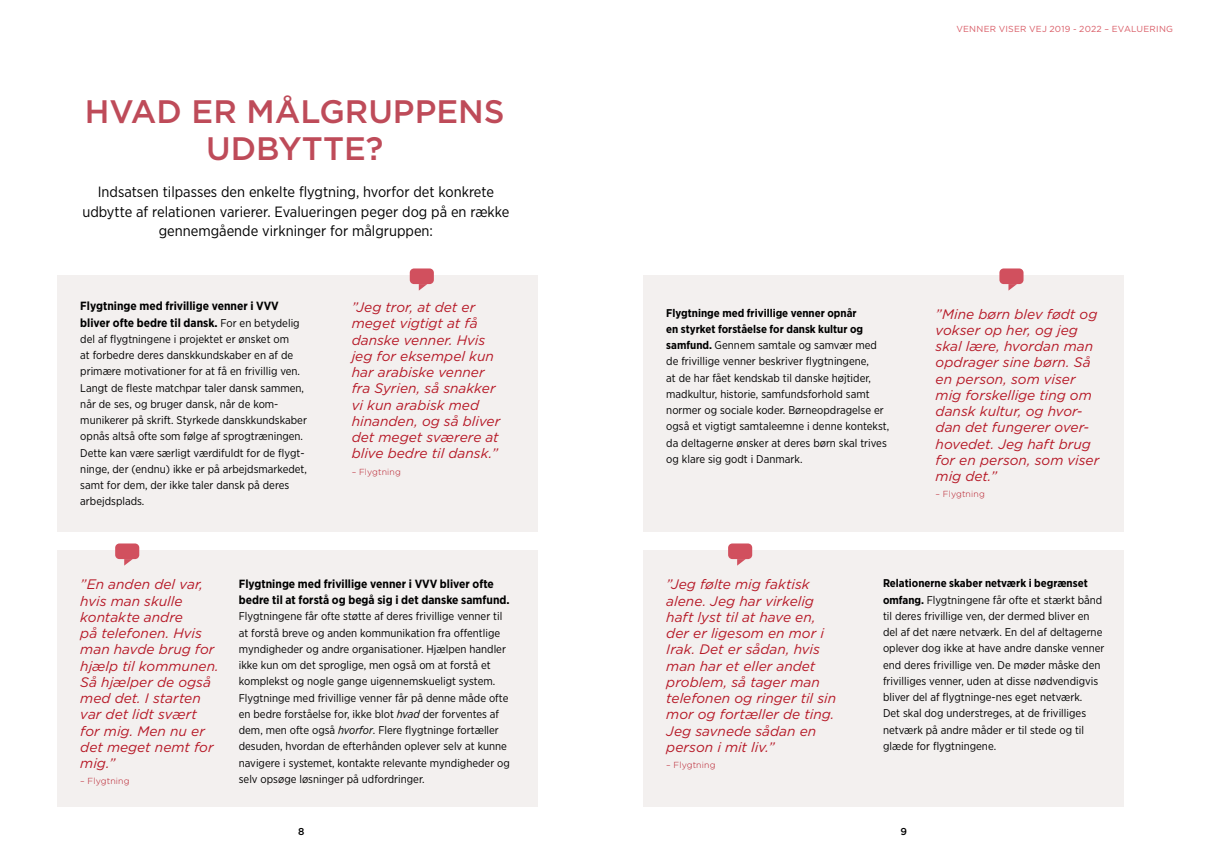
<style>
.page{position:relative;width:1205px;height:854px;background:#fff}
.page>*{position:absolute;margin:0;border:0;box-sizing:border-box;transform-origin:0 0}
.Overskrift{font:500 32.5px/37.5px "Gotham";color:#be4b59;text-align:center}
.Brødtxt{font:14.88px/19.5px "Gotham Narrow";color:#000;text-align:center}
.citat_ny{font:italic 13.75px/16.2px "Gotham";color:#b61826}
.Brødtxt-2{font:700 11.88px/16.2px "Gotham Narrow";color:#000}
.Brødtxt-3{font:11.25px/16.2px "Gotham Narrow";color:#000}
.t1{font:500 10px "Gotham";color:#000}
.Citat_ophav{font:300 8.75px "Gotham";letter-spacing:.015em;color:#b61826}
.t2{font:8.75px "Gotham";letter-spacing:.025em;color:#d95c66}
.s1{font-weight:400;font-size:11.25px}
.s2{font-style:italic}
.s3{font-weight:700}
</style>
<div class="page">
<div style="left:57px;top:275px;width:481px;height:257px;background:#f3f0ef"></div>
<div style="left:57px;top:550px;width:481px;height:257px;background:#f3f0ef"></div>
<div style="left:410px;top:268px;width:24px;height:16px;background:#d1505e;border-radius:4px"></div>
<svg style="left:419px;top:284px;width:8px;height:7px"></svg>
<div style="left:643px;top:550px;width:480px;height:257px;background:#f3f0ef"></div>
<div style="left:728px;top:543px;width:24px;height:16px;background:#d1505e;border-radius:4px"></div>
<svg style="left:737px;top:559px;width:8px;height:7px"></svg>
<div style="left:115px;top:543px;width:24px;height:16px;background:#d1505e;border-radius:4px"></div>
<svg style="left:124px;top:559px;width:9px;height:7px"></svg>
<div style="left:643px;top:275px;width:480px;height:257px;background:#f3f0ef"></div>
<div style="left:999px;top:268px;width:24px;height:16px;background:#d1505e;border-radius:4px"></div>
<svg style="left:1008px;top:284px;width:9px;height:7px"></svg>
<p class="Overskrift" style="left:85px;top:92px;width:421px">HVAD ER MÅLGRUPPENS<br>UDBYTTE?</p>
<p class="Brødtxt" style="left:82px;top:182px;width:428px">Indsatsen tilpasses den enkelte flygtning, hvorfor det konkrete udbytte af relationen varierer. Evalueringen peger dog på en række gennemgående virkninger for målgruppen:</p>
<p class="Brødtxt-2" style="left:80px;top:298px;width:221px">Flygtninge med frivillige venner i VVV bliver ofte bedre til dansk. <span class="s1">For en betydelig</span></p>
<p class="Brødtxt-3" style="left:80px;top:331px;width:228px">del af flygtningene i projektet er ønsket om<br>at forbedre deres danskkundskaber en af de primære motivationer for at få en frivillig ven.<br>Langt de fleste matchpar taler dansk sammen, når de ses, og bruger dansk, når de kom&shy;munikerer på skrift. Styrkede danskkundskaber opnås altså ofte som følge af sprogtræningen.<br>Dette kan være særligt værdifuldt for de flygt&shy;ninge, der (endnu) ikke er på arbejdsmarkedet, samt for dem, der ikke taler dansk på deres arbejdsplads.</p>
<p class="citat_ny" style="left:352px;top:299px;width:150px">”Jeg tror, at det er meget vigtigt at få danske venner. Hvis jeg for eksempel kun har arabiske venner fra Syrien, så snakker vi kun arabisk med hinanden, og så bliver det meget sværere at blive bedre til dansk.”</p>
<p class="Citat_ophav" style="left:352px;top:466px;width:51px">– Flygtning</p>
<p class="citat_ny" style="left:80px;top:576px;width:140px">”En anden del var, hvis man skulle kontakte andre<br>på telefonen. Hvis man havde brug for hjælp til kommunen.<br>Så hjælper de også med det. I starten var det lidt svært for mig. Men nu er det meget nemt for mig.”</p>
<p class="Citat_ophav" style="left:80px;top:776px;width:51px">– Flygtning</p>
<p class="Brødtxt-2" style="left:239px;top:575px;width:272px">Flygtninge med frivillige venner i VVV bliver ofte bedre til at forstå og begå sig i det danske samfund.</p>
<p class="Brødtxt-3" style="left:239px;top:608px;width:273px">Flygtningene får ofte støtte af deres frivillige venner til at forstå breve og anden kommunikation fra offentlige myndigheder og andre organisationer. Hjælpen handler ikke kun om det sproglige, men også om at forstå et komplekst og nogle gange uigennemskueligt system.<br>Flygtninge med frivillige venner får på denne måde ofte en bedre forståelse for, ikke blot <span class="s2">hvad</span> der forventes af dem, men ofte også <span class="s2">hvorfor</span>. Flere flygtninge fortæller desuden, hvordan de efterhånden oplever selv at kunne navigere i systemet, kontakte relevante myndigheder og selv opsøge løsninger på udfordringer.</p>
<p class="t2" style="left:956px;top:23px;width:218px">VENNER VISER VEJ 2019 - 2022 – EVALUERING</p>
<p class="Brødtxt-3" style="left:666px;top:304px;width:224px"><span class="s3">Flygtninge med frivillige venner opnår<br>en styrket forståelse for dansk kultur og samfund.</span> Gennem samtale og samvær med de frivillige venner beskriver flygtningene,<br>at de har fået kendskab til danske højtider, madkultur, historie, samfundsforhold samt normer og sociale koder. Børneopdragelse er også et vigtigt samtaleemne i denne kontekst, da deltagerne ønsker at deres børn skal trives og klare sig godt i Danmark.</p>
<p class="citat_ny" style="left:935px;top:305px;width:165px">”Mine børn blev født og vokser op her, og jeg skal lære, hvordan man opdrager sine børn. Så en person, som viser mig forskellige ting om dansk kultur, og hvor&shy;dan det fungerer over&shy;hovedet. Jeg haft brug for en person, som viser mig det.”</p>
<p class="Citat_ophav" style="left:935px;top:489px;width:51px">– Flygtning</p>
<p class="citat_ny" style="left:666px;top:576px;width:171px">”Jeg følte mig faktisk alene. Jeg har virkelig haft lyst til at have en, der er ligesom en mor i<br>Irak. Det er sådan, hvis man har et eller andet problem, så tager man telefonen og ringer til sin mor og fortæller de ting.<br>Jeg savnede sådan en person i mit liv.”</p>
<p class="Citat_ophav" style="left:666px;top:759px;width:51px">– Flygtning</p>
<p class="Brødtxt-3" style="left:883px;top:575px;width:223px"><span class="s3">Relationerne skaber netværk i begrænset omfang.</span> Flygtningene får ofte et stærkt bånd til deres frivillige ven, der dermed bliver en del af det nære netværk. En del af deltagerne oplever dog ikke at have andre danske venner end deres frivillige ven. De møder måske den frivilliges venner, uden at disse nødvendigvis bliver del af flygtninge-nes eget netværk.<br>Det skal dog understreges, at de frivilliges netværk på andre måder er til stede og til glæde for flygtningene.</p>
<p class="t1" style="left:298px;top:825px;width:8px">8</p>
<p class="t1" style="left:900px;top:825px;width:8px">9</p>
</div>
